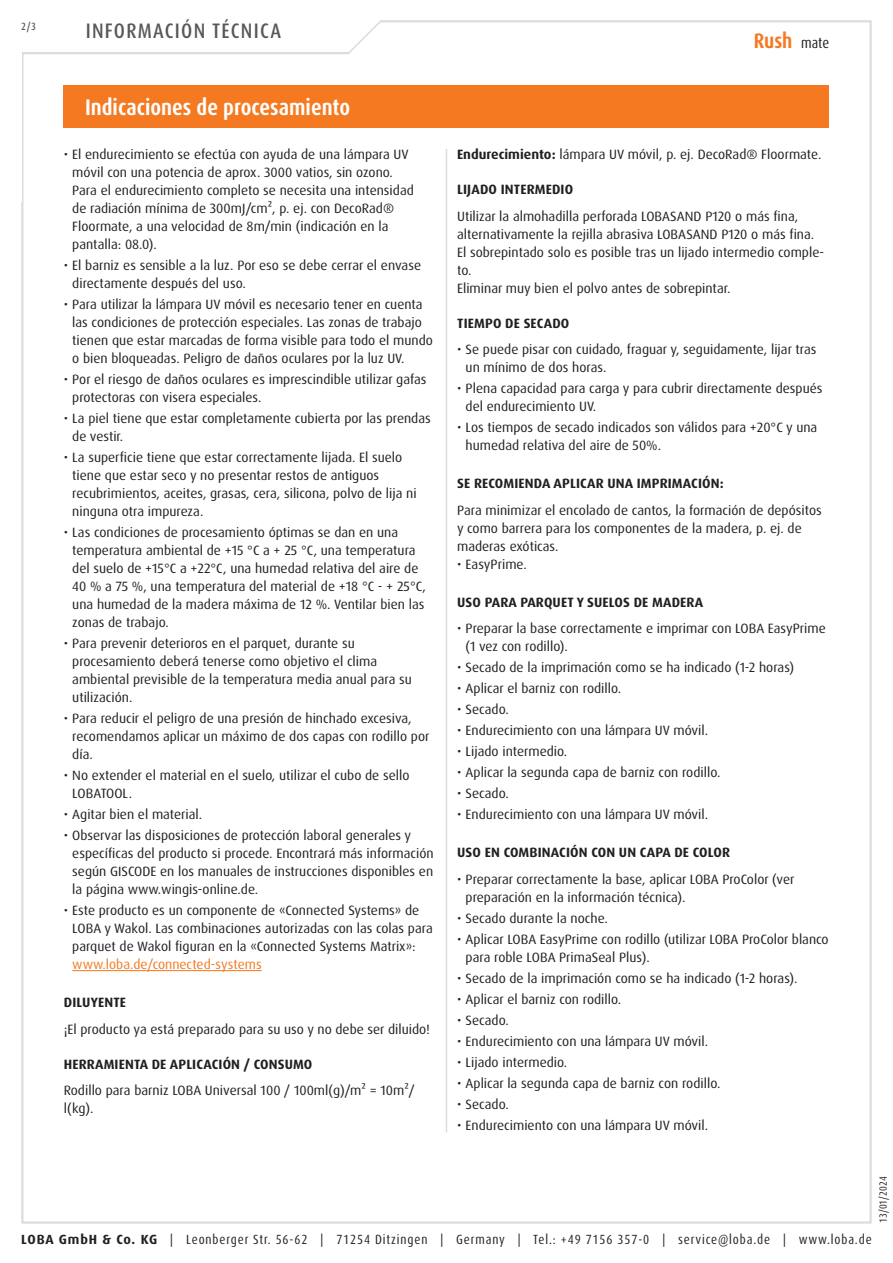
<style>
.page{position:relative;width:893px;height:1263px;background:#fff}
.page>*{position:absolute;margin:0;border:0;box-sizing:border-box;transform-origin:0 0}
.Abschnitt{font:700 condensed 22.5px "Dax Pro";color:#fff}
.t1{font:500 condensed 21px "Dax Pro";letter-spacing:.06em;color:#57585a}
.t2{font:700 condensed 21px "Dax Pro";color:#f47921}
.Text{font:13.5px/18px "Dax Pro";color:#231f20}
.t3{font:700 13.5px "Dax Pro";letter-spacing:.01em;color:#231f20}
.t4{font:condensed 13.35px "Dax Pro";letter-spacing:.065em;color:#231f20}
.t5{font:condensed 10.5px "Dax Pro";color:#231f20}
.t6{font:500 condensed 10.5px "Dax Pro";color:#57585a}
.s1{color:#f47921}
.s2{font-weight:400;font-size:15px;color:#231f20}
.s3{font-weight:700}
.s4{font-weight:700;font-stretch:normal}
</style>
<div class="page">
<svg style="left:22px;top:20px;width:410px;height:35px"></svg>
<div style="left:64px;top:85px;width:765px;height:43px;background:#f47921"></div>
<hr style="left:72px;top:970px;width:190px;height:1px;background:#f47921">
<hr style="left:446px;top:149px;width:1px;height:983px;background:#dcdddf">
<p class="t6" style="left:21px;top:19px;width:16px">2/3</p>
<h2 class="t1" style="left:86px;top:17px;width:197px">INFORMACIÓN TÉCNICA</h2>
<p class="Abschnitt" style="left:85px;top:93px;width:267px">Indicaciones de procesamiento</p>
<p class="Text" style="left:72px;top:146px;width:343px;text-indent:-9px">• El endurecimiento se efectúa con ayuda de una lámpara UV móvil con una potencia de aprox. 3000 vatios, sin ozono.<br>Para el endurecimiento completo se necesita una intensidad de radiación mínima de 300mJ/cm², p. ej. con DecoRad® Floormate, a una velocidad de 8m/min (indicación en la pantalla: 08.0).</p>
<p class="Text" style="left:72px;top:257px;width:350px;text-indent:-9px">• El barniz es sensible a la luz. Por eso se debe cerrar el envase directamente después del uso.</p>
<p class="Text" style="left:72px;top:296px;width:362px;text-indent:-9px">• Para utilizar la lámpara UV móvil es necesario tener en cuenta las condiciones de protección especiales. Las zonas de trabajo tienen que estar marcadas de forma visible para todo el mundo o bien bloqueadas. Peligro de daños oculares por la luz UV.</p>
<p class="Text" style="left:72px;top:371px;width:356px;text-indent:-9px">• Por el riesgo de daños oculares es imprescindible utilizar gafas protectoras con visera especiales.</p>
<p class="Text" style="left:72px;top:410px;width:360px;text-indent:-9px">• La piel tiene que estar completamente cubierta por las prendas de vestir.</p>
<p class="Text" style="left:72px;top:449px;width:346px;text-indent:-9px">• La superficie tiene que estar correctamente lijada. El suelo tiene que estar seco y no presentar restos de antiguos recubrimientos, aceites, grasas, cera, silicona, polvo de lija ni ninguna otra impureza.</p>
<p class="Text" style="left:72px;top:524px;width:355px;text-indent:-9px">• Las condiciones de procesamiento óptimas se dan en una temperatura ambiental de +15 °C a + 25 °C, una temperatura del suelo de +15°C a +22°C, una humedad relativa del aire de 40 % a 75 %, una temperatura del material de +18 °C - + 25°C, una humedad de la madera máxima de 12 %. Ventilar bien las zonas de trabajo.</p>
<p class="Text" style="left:72px;top:635px;width:341px;text-indent:-9px">• Para prevenir deterioros en el parquet, durante su procesamiento deberá tenerse como objetivo el clima ambiental previsible de la temperatura media anual para su utilización.</p>
<p class="Text" style="left:72px;top:710px;width:359px;text-indent:-9px">• Para reducir el peligro de una presión de hinchado excesiva, recomendamos aplicar un máximo de dos capas con rodillo por día.</p>
<p class="Text" style="left:72px;top:767px;width:339px;text-indent:-9px">• No extender el material en el suelo, utilizar el cubo de sello<br>LOBATOOL.</p>
<p class="Text" style="left:64px;top:806px;width:140px">• Agitar bien el material.</p>
<p class="Text" style="left:72px;top:827px;width:363px;text-indent:-9px">• Observar las disposiciones de protección laboral generales y específicas del producto si procede. Encontrará más información según GISCODE en los manuales de instrucciones disponibles en la página www.wingis-online.de.</p>
<p class="Text" style="left:72px;top:902px;width:362px;text-indent:-9px">• Este producto es un componente de «Connected Systems» de LOBA y Wakol. Las combinaciones autorizadas con las colas para parquet de Wakol figuran en la «Connected Systems Matrix»: <span class="s1">www.loba.de/connected-systems</span></p>
<p class="t3" style="left:64px;top:994px;width:64px">DILUYENTE</p>
<p class="Text" style="left:64px;top:1020px;width:368px">¡El producto ya está preparado para su uso y no debe ser diluido!</p>
<p class="t3" style="left:64px;top:1055px;width:250px">HERRAMIENTA DE APLICACIÓN / CONSUMO</p>
<p class="Text" style="left:64px;top:1082px;width:353px">Rodillo para barniz LOBA Universal 100 / 100ml(g)/m² = 10m²/ l(kg).</p>
<h2 class="t2" style="left:754px;top:28px;width:77px">Rush <span class="s2">mate</span></h2>
<p class="Text" style="left:457px;top:146px;width:366px"><span class="s3">Endurecimiento:</span> lámpara UV móvil, p. ej. DecoRad® Floormate.</p>
<p class="t3" style="left:457px;top:181px;width:118px">LIJADO INTERMEDIO</p>
<p class="Text" style="left:457px;top:207px;width:359px">Utilizar la almohadilla perforada LOBASAND P120 o más fina, alternativamente la rejilla abrasiva LOBASAND P120 o más fina.</p>
<p class="Text" style="left:457px;top:243px;width:369px">El sobrepintado solo es posible tras un lijado intermedio comple&shy;to.</p>
<p class="Text" style="left:457px;top:279px;width:275px">Eliminar muy bien el polvo antes de sobrepintar.</p>
<p class="t3" style="left:457px;top:315px;width:114px">TIEMPO DE SECADO</p>
<p class="Text" style="left:466px;top:341px;width:352px;text-indent:-9px">• Se puede pisar con cuidado, fraguar y, seguidamente, lijar tras un mínimo de dos horas.</p>
<p class="Text" style="left:466px;top:380px;width:358px;text-indent:-9px">• Plena capacidad para carga y para cubrir directamente después del endurecimiento UV.</p>
<p class="Text" style="left:466px;top:419px;width:353px;text-indent:-9px">• Los tiempos de secado indicados son válidos para +20°C y una humedad relativa del aire de 50%.</p>
<p class="t3" style="left:457px;top:475px;width:268px">SE RECOMIENDA APLICAR UNA IMPRIMACIÓN:</p>
<p class="Text" style="left:457px;top:501px;width:366px">Para minimizar el encolado de cantos, la formación de depósitos y como barrera para los componentes de la madera, p. ej. de maderas exóticas.</p>
<p class="Text" style="left:457px;top:555px;width:71px">• EasyPrime.</p>
<p class="t3" style="left:457px;top:593px;width:247px">USO PARA PARQUET Y SUELOS DE MADERA</p>
<p class="Text" style="left:466px;top:620px;width:362px;text-indent:-9px">• Preparar la base correctamente e imprimar con LOBA EasyPrime (1 vez con rodillo).</p>
<p class="Text" style="left:457px;top:659px;width:339px">• Secado de la imprimación como se ha indicado (1-2 horas)</p>
<p class="Text" style="left:457px;top:680px;width:166px">• Aplicar el barniz con rodillo.</p>
<p class="Text" style="left:457px;top:701px;width:53px">• Secado.</p>
<p class="Text" style="left:457px;top:722px;width:253px">• Endurecimiento con una lámpara UV móvil.</p>
<p class="Text" style="left:457px;top:743px;width:112px">• Lijado intermedio.</p>
<p class="Text" style="left:457px;top:764px;width:265px">• Aplicar la segunda capa de barniz con rodillo.</p>
<p class="Text" style="left:457px;top:785px;width:53px">• Secado.</p>
<p class="Text" style="left:457px;top:806px;width:253px">• Endurecimiento con una lámpara UV móvil.</p>
<p class="t3" style="left:457px;top:844px;width:274px">USO EN COMBINACIÓN CON UN CAPA DE COLOR</p>
<p class="Text" style="left:466px;top:870px;width:330px;text-indent:-9px">• Preparar correctamente la base, aplicar LOBA ProColor (ver preparación en la información técnica).</p>
<p class="Text" style="left:457px;top:909px;width:152px">• Secado durante la noche.</p>
<p class="Text" style="left:466px;top:930px;width:365px;text-indent:-9px">• Aplicar LOBA EasyPrime con rodillo (utilizar LOBA ProColor blanco para roble LOBA PrimaSeal Plus).</p>
<p class="Text" style="left:457px;top:969px;width:342px">• Secado de la imprimación como se ha indicado (1-2 horas).</p>
<p class="Text" style="left:457px;top:990px;width:166px">• Aplicar el barniz con rodillo.</p>
<p class="Text" style="left:457px;top:1011px;width:53px">• Secado.</p>
<p class="Text" style="left:457px;top:1032px;width:253px">• Endurecimiento con una lámpara UV móvil.</p>
<p class="Text" style="left:457px;top:1053px;width:112px">• Lijado intermedio.</p>
<p class="Text" style="left:457px;top:1074px;width:265px">• Aplicar la segunda capa de barniz con rodillo.</p>
<p class="Text" style="left:457px;top:1095px;width:53px">• Secado.</p>
<p class="Text" style="left:457px;top:1116px;width:253px">• Endurecimiento con una lámpara UV móvil.</p>
<p class="t5" style="left:876px;top:1222px;width:48px;rotate:-90deg">13/01/2024</p>
<p class="t4" style="left:21px;top:1230px;width:852px"><span class="s4">LOBA GmbH &amp; Co. KG</span> | Leonberger Str. 56-62 | 71254 Ditzingen | Germany | Tel.: +49 7156 357-0 | service@loba.de | www.loba.de</p>
</div>
